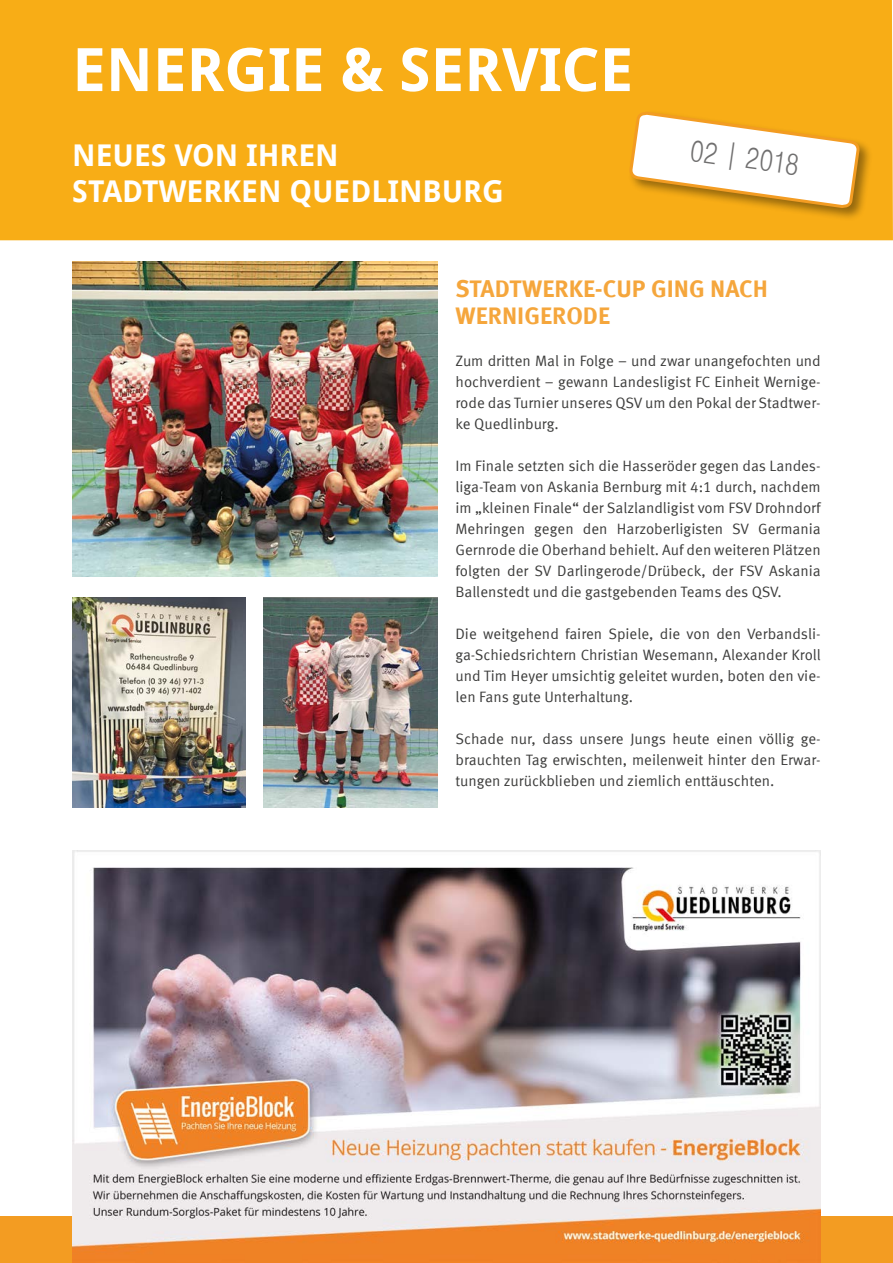
<style>
.page{position:relative;width:893px;height:1263px;background:#fff}
.page>*{position:absolute;margin:0;border:0;box-sizing:border-box;transform-origin:0 0}
.t1{font:700 60px "Droid Sans";color:#fff}
.t2{font:700 30px/36px "Droid Sans";color:#fff}
.t3{font:30px "Dotum";color:#706f6f;scale:.8 1}
.t4{font:700 24px/27px "Meta Offc Pro";color:#f5a63c}
.t5{font:15px/21px "Meta Offc Pro Norm";color:#3c3c3b;text-align:justify}
</style>
<div class="page">
<div style="left:0;top:0;width:893px;height:240px;background:#f8ad16"></div>
<div style="left:628px;top:110px;width:245px;height:112px;background:#000;opacity:.4"></div>
<svg style="left:628px;top:107px;width:233px;height:105px"></svg>
<div style="left:0;top:1216px;width:893px;height:47px;background:#f39c22"></div>
<img style="left:72px;top:851px;width:749px;height:412px">
<img style="left:72px;top:597px;width:174px;height:210px">
<img style="left:72px;top:261px;width:365px;height:315px">
<img style="left:264px;top:597px;width:173px;height:210px">
<h1 class="t1" style="left:72px;top:31px;width:562px">ENERGIE &amp; SERVICE</h1>
<h2 class="t2" style="left:72px;top:138px;width:433px">NEUES VON IHREN<br>STADTWERKEN QUEDLINBURG</h2>
<h2 class="t3" style="left:692px;top:135px;width:139px;rotate:8deg">02 | 2018</h2>
<h3 class="t4" style="left:455px;top:274px;width:314px">STADTWERKE-CUP GING NACH<br>WERNIGERODE</h3>
<p class="t5" style="left:455px;top:350px;width:367px">Zum dritten Mal in Folge – und zwar unangefochten und hochverdient – gewann Landesligist FC Einheit Wernige&shy;rode das Turnier unseres QSV um den Pokal der Stadtwer&shy;ke Quedlinburg.</p>
<p class="t5" style="left:455px;top:455px;width:367px">Im Finale setzten sich die Hasseröder gegen das Landes&shy;liga-Team von Askania Bernburg mit 4:1 durch, nachdem im „kleinen Finale“ der Salzlandligist vom FSV Drohndorf Mehringen gegen den Harzoberligisten SV Germania Gernrode die Oberhand behielt. Auf den weiteren Plätzen folgten der SV Darlingerode/Drübeck, der FSV Askania Ballenstedt und die gastgebenden Teams des QSV.</p>
<p class="t5" style="left:455px;top:623px;width:367px">Die weitgehend fairen Spiele, die von den Verbandsli&shy;ga-Schiedsrichtern Christian Wesemann, Alexander Kroll und Tim Heyer umsichtig geleitet wurden, boten den vie&shy;len Fans gute Unterhaltung.</p>
<p class="t5" style="left:455px;top:728px;width:367px">Schade nur, dass unsere Jungs heute einen völlig ge&shy;brauchten Tag erwischten, meilenweit hinter den Erwar&shy;tungen zurückblieben und ziemlich enttäuschten.</p>
</div>
